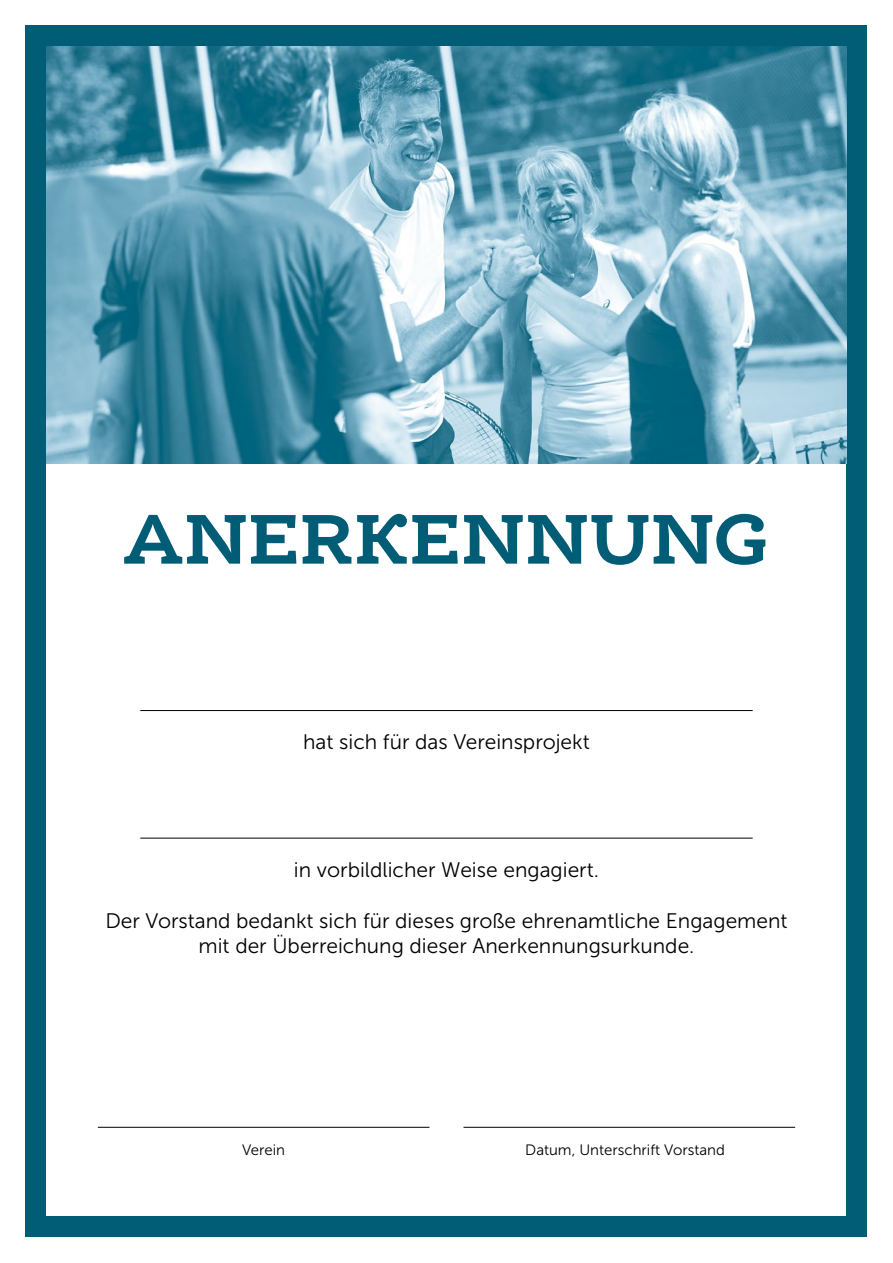
<style>
.page{position:relative;width:893px;height:1263px;background:#fff}
.page>*{position:absolute;margin:0;border:0;box-sizing:border-box;transform-origin:0 0}
.t1{font:700 75px "Ernestine Pro";letter-spacing:.005em;color:#005d75}
.t2{font:21px/25.5px "Museo Sans 300";color:#000;text-align:center}
.t3{font:15px "Museo Sans 300";color:#000}
</style>
<div class="page">
<div style="left:26px;top:26px;width:841px;height:1211px;background:#005d75"></div>
<div style="left:47px;top:47px;width:799px;height:1169px;background:#fff"></div>
<hr style="left:140px;top:710px;width:613px;height:1px;background:#000">
<hr style="left:140px;top:838px;width:613px;height:1px;background:#000">
<hr style="left:98px;top:1127px;width:331px;height:1px;background:#000">
<hr style="left:463px;top:1127px;width:332px;height:1px;background:#000">
<img style="left:47px;top:47px;width:799px;height:416px">
<h1 class="t1" style="left:124px;top:490px;width:647px">ANERKENNUNG</h1>
<p class="t2" style="left:303px;top:729px;width:288px">hat sich für das Vereinsprojekt</p>
<p class="t2" style="left:294px;top:857px;width:306px">in vorbildlicher Weise engagiert.</p>
<p class="t2" style="left:105px;top:908px;width:684px">Der Vorstand bedankt sich für dieses große ehrenamtliche Engagement mit der Überreichung dieser Anerkennungsurkunde.</p>
<p class="t3" style="left:242px;top:1142px;width:45px">Verein</p>
<p class="t3" style="left:525px;top:1142px;width:201px">Datum, Unterschrift Vorstand</p>
</div>
